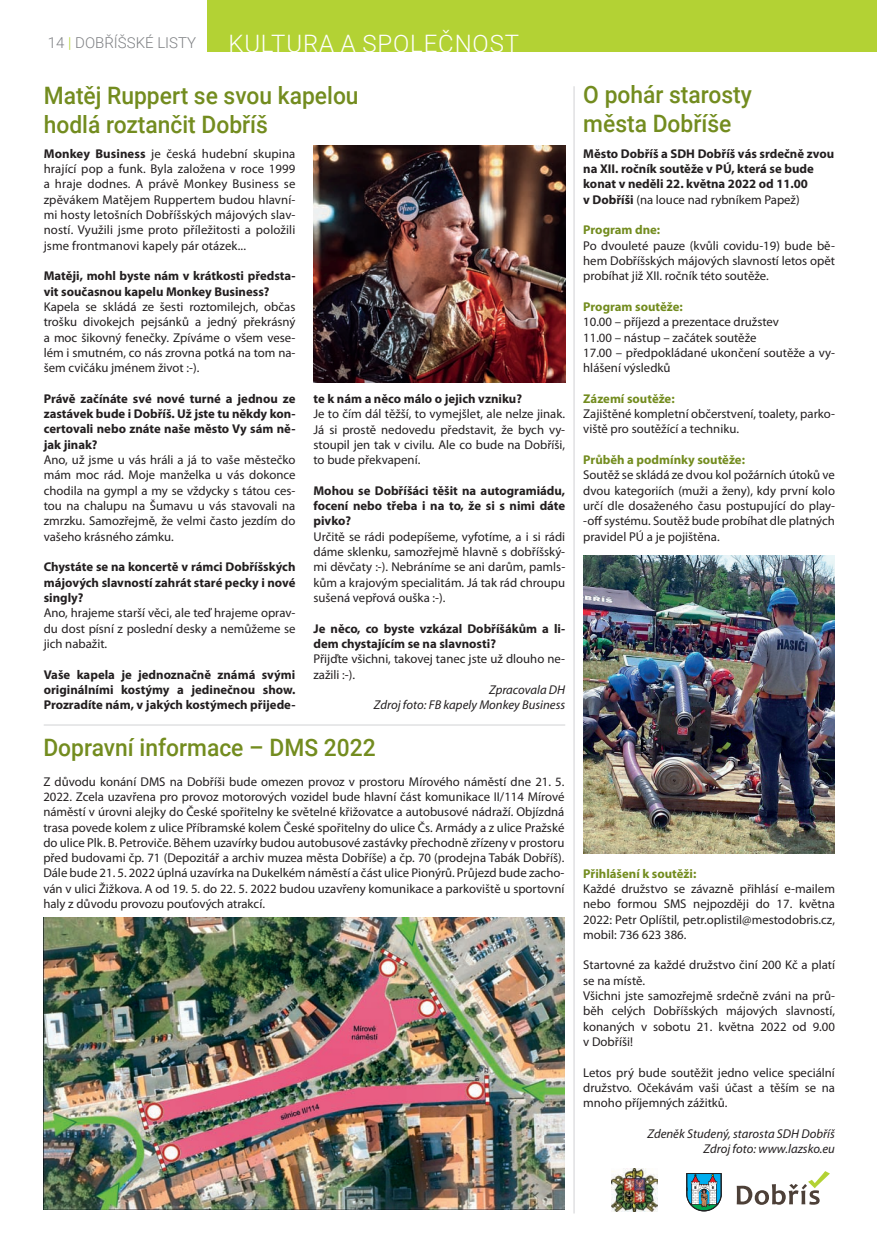
<style>
.page{position:relative;width:877px;height:1256px;background:#fff}
.page>*{position:absolute;margin:0;border:0;box-sizing:border-box;transform-origin:0 0}
.t1{font:500 24px/28.8px "Roboto";color:#738c1f;scale:.95 1}
.t2{font:300 24px "Roboto";letter-spacing:.035em;color:#fff}
.t3{font:300 15px "Roboto";color:#808285}
.t4{font:12.75px/15.3px "Myriad Pro";color:#231f20;text-align:justify}
.t5{font:700 12.75px/15.3px "Myriad Pro";color:#231f20;text-align:justify}
.t6{font:italic 12.75px/15.3px "Myriad Pro";color:#231f20;text-align:right}
.t7{font:700 12.75px "Myriad Pro";color:#738c1f}
.s1{color:#b3d234}
.s2{font-weight:700}
.s3{font-weight:400}
</style>
<div class="page">
<div style="left:207px;top:0;width:670px;height:52px;background:#b3d234"></div>
<hr style="left:573px;top:86px;width:1px;height:1127px;background:#d1d2d4">
<img style="left:43px;top:917px;width:522px;height:292px">
<img style="left:313px;top:146px;width:252px;height:236px">
<hr style="left:44px;top:724px;width:521px;height:1px;background:#d1d2d4">
<img style="left:611px;top:1168px;width:46px;height:43px">
<svg style="left:686px;top:1173px;width:35px;height:38px"></svg>
<svg style="left:736px;top:1171px;width:94px;height:33px"></svg>
<img style="left:583px;top:556px;width:252px;height:297px">
<p class="t3" style="left:48px;top:32px;width:150px">14 <span class="s1">|</span> DOBŘÍŠSKÉ LISTY</p>
<h1 class="t2" style="left:228px;top:27px;width:292px">KULTURA A SPOLEČNOST</h1>
<h1 class="t1" style="left:44px;top:80px;width:333px">Matěj Ruppert se svou kapelou hodlá roztančit Dobříš</h1>
<p class="t4" style="left:44px;top:146px;width:253px"><span class="s2">Monkey Business</span> je česká hudební skupina hrající pop a funk. Byla založena v roce 1999 a hraje dodnes. A právě Monkey Business se zpěvákem Matějem Ruppertem budou hlavní&shy;mi hosty letošních Dobříšských májových slav&shy;ností. Využili jsme proto příležitosti a položili jsme frontmanovi kapely pár otázek...</p>
<p class="t5" style="left:44px;top:268px;width:253px">Matěji, mohl byste nám v krátkosti předsta&shy;vit současnou kapelu Monkey Business?</p>
<p class="t4" style="left:44px;top:299px;width:253px">Kapela se skládá ze šesti roztomilejch, občas trošku divokejch pejsánků a jedný překrásný a moc šikovný fenečky. Zpíváme o všem vese&shy;lém i smutném, co nás zrovna potká na tom na&shy;šem cvičáku jménem život :-).</p>
<p class="t5" style="left:44px;top:390px;width:253px">Právě začínáte své nové turné a jednou ze zastávek bude i Dobříš. Už jste tu někdy kon&shy;certovali nebo znáte naše město Vy sám ně&shy;jak jinak?</p>
<p class="t4" style="left:44px;top:452px;width:253px">Ano, už jsme u vás hráli a já to vaše městečko mám moc rád. Moje manželka u vás dokonce chodila na gympl a my se vždycky s tátou ces&shy;tou na chalupu na Šumavu u vás stavovali na zmrzku. Samozřejmě, že velmi často jezdím do vašeho krásného zámku.</p>
<p class="t5" style="left:44px;top:559px;width:253px">Chystáte se na koncertě v rámci Dobříšských májových slavností zahrát staré pecky i nové singly?</p>
<p class="t4" style="left:44px;top:605px;width:253px">Ano, hrajeme starší věci, ale teď hrajeme oprav&shy;du dost písní z poslední desky a nemůžeme se jich nabažit.</p>
<p class="t5" style="left:44px;top:666px;width:253px">Vaše kapela je jednoznačně známá svými originálními kostýmy a jedinečnou show.<br>Prozradíte nám, v jakých kostýmech přijede-</p>
<p class="t5" style="left:313px;top:390px;width:210px">te k nám a něco málo o jejich vzniku?</p>
<p class="t4" style="left:313px;top:406px;width:253px">Je to čím dál těžší, to vymejšlet, ale nelze jinak.<br>Já si prostě nedovedu představit, že bych vy&shy;stoupil jen tak v civilu. Ale co bude na Dobříši, to bude překvapení.</p>
<p class="t5" style="left:313px;top:482px;width:253px">Mohou se Dobříšáci těšit na autogramiádu, focení nebo třeba i na to, že si s nimi dáte pivko?</p>
<p class="t4" style="left:313px;top:528px;width:253px">Určitě se rádi podepíšeme, vyfotíme, a i si rádi dáme sklenku, samozřejmě hlavně s dobříšský&shy;mi děvčaty :-). Nebráníme se ani darům, pamls&shy;kům a krajovým specialitám. Já tak rád chroupu sušená vepřová ouška :-).</p>
<p class="t5" style="left:313px;top:620px;width:253px">Je něco, co byste vzkázal Dobříšákům a li&shy;dem chystajícím se na slavnosti?</p>
<p class="t4" style="left:313px;top:651px;width:253px">Přijďte všichni, takovej tanec jste už dlouho ne&shy;zažili :-).</p>
<p class="t6" style="left:374px;top:682px;width:193px">Zpracovala DH<br>Zdroj foto: FB kapely Monkey Business</p>
<h1 class="t1" style="left:43px;top:732px;width:351px">Dopravní informace – DMS 2022</h1>
<p class="t4" style="left:43px;top:773px;width:522px">Z důvodu konání DMS na Dobříši bude omezen provoz v prostoru Mírového náměstí dne 21. 5.<br>2022. Zcela uzavřena pro provoz motorových vozidel bude hlavní část komunikace II/114 Mírové náměstí v úrovni alejky do České spořitelny ke světelné křižovatce a autobusové nádraží. Objízdná trasa povede kolem z ulice Příbramské kolem České spořitelny do ulice Čs. Armády a z ulice Pražské do ulice Plk. B. Petroviče. Během uzavírky budou autobusové zastávky přechodně zřízeny v prostoru před budovami čp. 71 (Depozitář a archiv muzea města Dobříše) a čp. 70 (prodejna Tabák Dobříš).<br>Dále bude 21. 5. 2022 úplná uzavírka na Dukelkém náměstí a část ulice Pionýrů. Průjezd bude zacho&shy;ván v ulici Žižkova. A od 19. 5. do 22. 5. 2022 budou uzavřeny komunikace a parkoviště u sportovní haly z důvodu provozu pouťových atrakcí.</p>
<h1 class="t1" style="left:583px;top:79px;width:179px">O pohár starosty města Dobříše</h1>
<p class="t5" style="left:583px;top:145px;width:252px;text-align:left">Město Dobříš a SDH Dobříš vás srdečně zvou na XII. ročník soutěže v PÚ, která se bude konat v neděli 22. května 2022 od 11.00<br>v Dobříši <span class="s3">(na louce nad rybníkem Papež)</span></p>
<p class="t7" style="left:583px;top:222px;width:78px">Program dne:</p>
<p class="t4" style="left:583px;top:237px;width:253px">Po dvouleté pauze (kvůli covidu-19) bude bě&shy;hem Dobříšských májových slavností letos opět probíhat již XII. ročník této soutěže.</p>
<p class="t7" style="left:583px;top:298px;width:101px">Program soutěže:</p>
<p class="t4" style="left:583px;top:314px;width:253px;text-align:left">10.00 – příjezd a prezentace družstev<br>11.00 – nástup – začátek soutěže<br>17.00 – předpokládané ukončení soutěže a vy&shy;hlášení výsledků</p>
<p class="t7" style="left:583px;top:390px;width:93px">Zázemí soutěže:</p>
<p class="t4" style="left:583px;top:406px;width:253px">Zajištěné kompletní občerstvení, toalety, parko&shy;viště pro soutěžící a techniku.</p>
<p class="t7" style="left:583px;top:451px;width:163px">Průběh a podmínky soutěže:</p>
<p class="t4" style="left:583px;top:467px;width:253px">Soutěž se skládá ze dvou kol požárních útoků ve dvou kategoriích (muži a ženy), kdy první kolo určí dle dosaženého času postupující do play--off systému. Soutěž bude probíhat dle platných pravidel PÚ a je pojištěna.</p>
<p class="t7" style="left:583px;top:865px;width:115px">Přihlášení k soutěži:</p>
<p class="t4" style="left:583px;top:880px;width:253px">Každé družstvo se závazně přihlásí e-mailem nebo formou SMS nejpozději do 17. května 2022: Petr Oplíštil, petr.oplistil@mestodobris.cz, mobil: 736 623 386.</p>
<p class="t4" style="left:583px;top:957px;width:253px;text-align:left">Startovné za každé družstvo činí 200 Kč a platí se na místě.<br>Všichni jste samozřejmě srdečně zváni na prů&shy;běh celých Dobříšských májových slavností, konaných v sobotu 21. května 2022 od 9.00 v Dobříši!</p>
<p class="t4" style="left:583px;top:1064px;width:253px">Letos prý bude soutěžit jedno velice speciální družstvo. Očekávám vaši účast a těším se na mnoho příjemných zážitků.</p>
<p class="t6" style="left:647px;top:1125px;width:189px">Zdeněk Studený, starosta SDH Dobříš<br>Zdroj foto: www.lazsko.eu</p>
</div>
